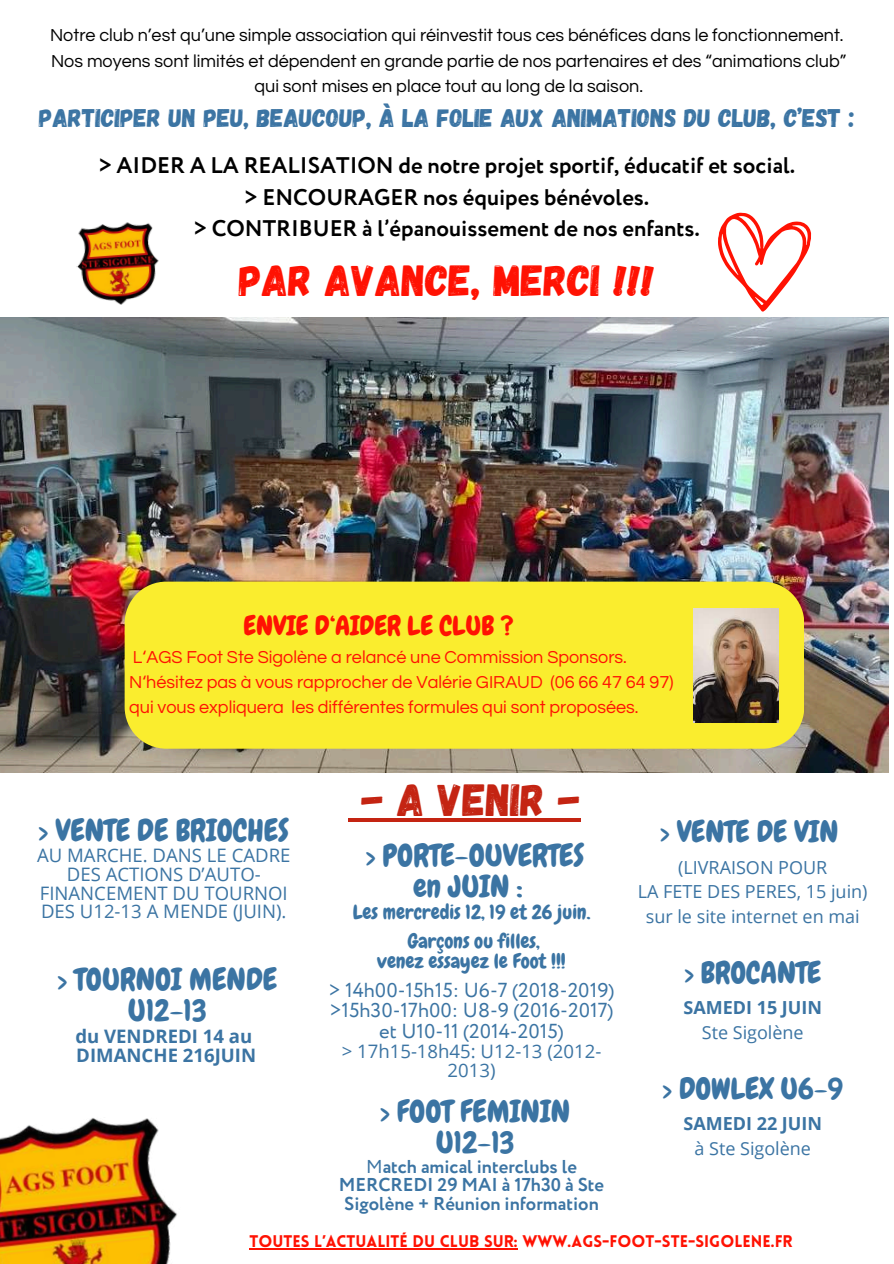
<style>
.page{position:relative;width:894px;height:1264px;background:#fff}
.page>*{position:absolute;margin:0;border:0;box-sizing:border-box;transform-origin:0 0}
.t1{font:45px "Gagalin";color:#c42412}
.t2{font:43.5px "Gagalin";color:#ff1203}
.t3{font:30.6px/30.9px "Chewy";color:#3b74a3;text-align:center}
.t4{font:30px "Chewy";color:#3b74a3}
.t5{font:27px "Chewy";color:#ff1203}
.t6{font:25.5px "Gagalin";color:#3b74a3}
.t7{font:700 22.5px/31.3px "Circe";color:#000;text-align:center}
.t8{font:20.1px/20.4px "Circe";color:#3b74a3;text-align:center}
.t9{font:20.1px/28.5px "Chewy";color:#3b74a3;text-align:center}
.t10{font:18.6px/18.6px "Open Sans";color:#3b74a3;text-align:center}
.t11{font:700 18.6px/18.6px "Circe";color:#3b74a3;text-align:center}
.t12{font:700 18.6px/18.6px "Open Sans";color:#3b74a3}
.t13{font:18px/25.2px "Questrial";color:#000;text-align:center}
.t14{font:18px/24.8px "Questrial";color:#ff1203}
.t15{font:18px/24.8px "Open Sans";color:#3b74a3;text-align:center}
.t16{font:700 18px "Open Sans";color:#3b74a3}
.t17{font:900 16.5px "Lovelo";color:#ff1203}
.s1{font-weight:400}
</style>
<div class="page">
<img style="left:0;top:317px;width:887px;height:456px">
<div style="left:125px;top:581px;width:679px;height:167px;background:#faed2e"></div>
<img style="left:693px;top:608px;width:85px;height:114px">
<img style="left:0;top:1118px;width:177px;height:145px">
<svg style="left:718px;top:212px;width:94px;height:100px"></svg>
<hr style="left:249px;top:1248px;width:268px;height:1px;background:#ff1203">
<hr style="left:348px;top:818px;width:14px;height:3px;background:#c42412">
<hr style="left:362px;top:818px;width:218px;height:3px;background:#c42412">
<img style="left:76px;top:222px;width:83px;height:83px">
<p class="t13" style="left:50px;top:23px;width:797px">Notre club n’est qu’une simple association qui réinvestit tous ces bénéfices dans le fonctionnement.<br>Nos moyens sont limités et dépendent en grande partie de nos partenaires et des “animations club” qui sont mises en place tout au long de la saison.</p>
<h3 class="t6" style="left:39px;top:101px;width:816px">PARTICIPER UN PEU, BEAUCOUP, À LA FOLIE AUX ANIMATIONS DU CLUB, C’EST :</h3>
<p class="t7" style="left:98px;top:151px;width:698px">&gt; AIDER A LA REALISATION de notre projet sportif, éducatif et social. &gt; ENCOURAGER nos équipes bénévoles.<br>&gt; CONTRIBUER à l’épanouissement de nos enfants.</p>
<h2 class="t2" style="left:239px;top:252px;width:417px">PAR AVANCE, MERCI !!!</h2>
<h3 class="t5" style="left:243px;top:608px;width:271px">ENVIE D‘AIDER LE CLUB ?</h3>
<p class="t14" style="left:129px;top:645px;width:546px">L‘AGS Foot Ste Sigolène a relancé une Commission Sponsors.<br>N‘hésitez pas à vous rapprocher de Valérie GIRAUD (06 66 47 64 97) qui vous expliquera les différentes formules qui sont proposées.</p>
<h3 class="t3" style="left:39px;top:815px;width:252px">&gt; VENTE DE BRIOCHES</h3>
<p class="t10" style="left:37px;top:846px;width:255px">AU MARCHE. DANS LE CADRE<br>DES ACTIONS D’AUTO-<br>FINANCEMENT DU TOURNOI<br>DES U12-13 A MENDE (JUIN).</p>
<h3 class="t3" style="left:58px;top:964px;width:221px">&gt; TOURNOI MENDE<br>U12-13</h3>
<p class="t12" style="left:75px;top:1026px;width:182px">du VENDREDI 14 au<br>DIMANCHE 216JUIN</p>
<h1 class="t1" style="left:362px;top:770px;width:220px">- A VENIR -</h1>
<h3 class="t3" style="left:365px;top:840px;width:220px">&gt; PORTE-OUVERTES en JUIN :</h3>
<p class="t9" style="left:352px;top:898px;width:239px">Les mercredis 12, 19 et 26 juin.<br>Garçons ou filles,</p>
<p class="t9" style="left:377px;top:946px;width:190px">venez essayez le Foot !!!</p>
<p class="t8" style="left:328px;top:980px;width:287px">&gt; 14h00-15h15: U6-7 (2018-2019) &gt;15h30-17h00: U8-9 (2016-2017) et U10-11 (2014-2015)</p>
<p class="t10" style="left:341px;top:1041px;width:261px">&gt; 17h15-18h45: U12-13 (2012-<br>2013)</p>
<h3 class="t3" style="left:380px;top:1096px;width:192px">&gt; FOOT FEMININ<br>U12-13</h3>
<p class="t11" style="left:339px;top:1158px;width:267px"><span class="s1">M</span>atch amical interclubs le<br>MERCREDI 29 MAI à 17h30 à Ste<br>Sigolène + Réunion information</p>
<h3 class="t4" style="left:660px;top:812px;width:180px">&gt; VENTE DE VIN</h3>
<p class="t15" style="left:637px;top:854px;width:231px">(LIVRAISON POUR<br>LA FETE DES PERES, 15 juin) sur le site internet en mai</p>
<h3 class="t4" style="left:684px;top:953px;width:138px">&gt; BROCANTE</h3>
<p class="t16" style="left:683px;top:995px;width:140px">SAMEDI 15 JUIN</p>
<p class="t15" style="left:701px;top:1019px;width:103px">Ste Sigolène</p>
<h3 class="t4" style="left:662px;top:1069px;width:182px">&gt; DOWLEX U6-9</h3>
<p class="t16" style="left:683px;top:1111px;width:140px">SAMEDI 22 JUIN</p>
<p class="t15" style="left:694px;top:1135px;width:118px">à Ste Sigolène</p>
<p class="t17" style="left:249px;top:1234px;width:544px">TOUTES L’ACTUALITÉ DU CLUB SUR: WWW.AGS-FOOT-STE-SIGOLENE.FR</p>
</div>
